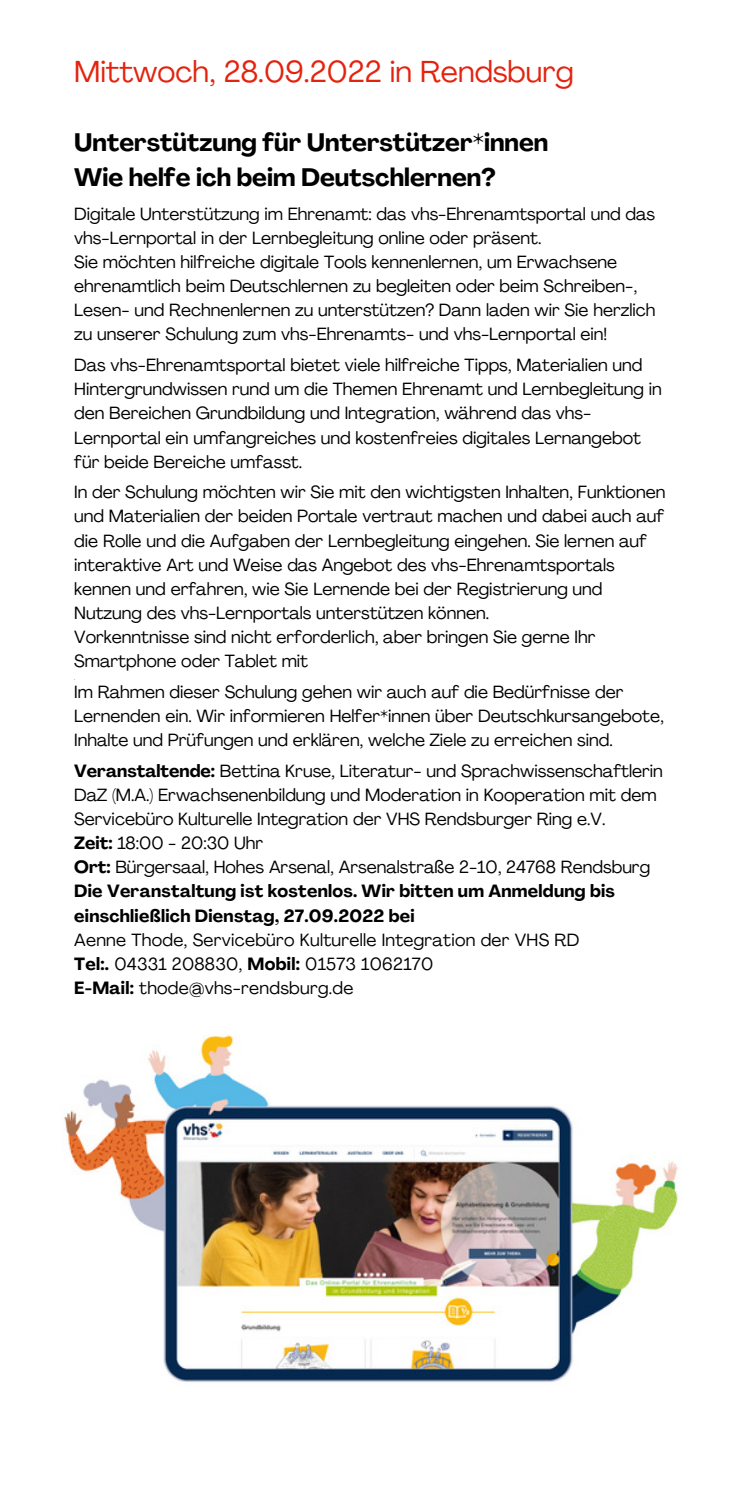
<style>
.page{position:relative;width:743px;height:1489px;background:#fff}
.page>*{position:absolute;margin:0;border:0;box-sizing:border-box;transform-origin:0 0}
.t1{font:30px "Agrandir";color:#e4230e}
.t2{font:700 25px/34.5px "Agrandir";color:#000}
.t3{font:17.5px/24px "Agrandir";color:#000}
.t4{font:5px "Agrandir";color:#000}
.s1{font-weight:700}
</style>
<div class="page">
<img style="left:64px;top:1035px;width:616px;height:347px">
<h1 class="t1" style="left:74px;top:59px;width:501px">Mittwoch, 28.09.2022 in Rendsburg</h1>
<h2 class="t2" style="left:74px;top:128px;width:475px">Unterstützung für Unterstützer*innen<br>Wie helfe ich beim Deutschlernen?</h2>
<p class="t3" style="left:74px;top:203px;width:583px">Digitale Unterstützung im Ehrenamt: das vhs-Ehrenamtsportal und das vhs-Lernportal in der Lernbegleitung online oder präsent.<br>Sie möchten hilfreiche digitale Tools kennenlernen, um Erwachsene ehrenamtlich beim Deutschlernen zu begleiten oder beim Schreiben-, Lesen- und Rechnenlernen zu unterstützen? Dann laden wir Sie herzlich zu unserer Schulung zum vhs-Ehrenamts- und vhs-Lernportal ein!</p>
<p class="t3" style="left:74px;top:355px;width:589px">Das vhs-Ehrenamtsportal bietet viele hilfreiche Tipps, Materialien und Hintergrundwissen rund um die Themen Ehrenamt und Lernbegleitung in den Bereichen Grundbildung und Integration, während das vhs-Lernportal ein umfangreiches und kostenfreies digitales Lernangebot für beide Bereiche umfasst.</p>
<p class="t3" style="left:74px;top:482px;width:592px">In der Schulung möchten wir Sie mit den wichtigsten Inhalten, Funktionen und Materialien der beiden Portale vertraut machen und dabei auch auf die Rolle und die Aufgaben der Lernbegleitung eingehen. Sie lernen auf interaktive Art und Weise das Angebot des vhs-Ehrenamtsportals kennen und erfahren, wie Sie Lernende bei der Registrierung und Nutzung des vhs-Lernportals unterstützen können.<br>Vorkenntnisse sind nicht erforderlich, aber bringen Sie gerne Ihr Smartphone oder Tablet mit</p>
<p class="t4" style="left:74px;top:676px;width:2px">.</p>
<p class="t3" style="left:74px;top:681px;width:591px">Im Rahmen dieser Schulung gehen wir auch auf die Bedürfnisse der<br>Lernenden ein. Wir informieren Helfer*innen über Deutschkursangebote,<br>Inhalte und Prüfungen und erklären, welche Ziele zu erreichen sind.</p>
<p class="t3" style="left:74px;top:760px;width:590px"><span class="s1">Veranstaltende:</span> Bettina Kruse, Literatur- und Sprachwissenschaftlerin DaZ (M.A.) Erwachsenenbildung und Moderation in Kooperation mit dem Servicebüro Kulturelle Integration der VHS Rendsburger Ring e.V.<br><span class="s1">Zeit:</span> 18:00 - 20:30 Uhr<br><span class="s1">Ort:</span> Bürgersaal, Hohes Arsenal, Arsenalstraße 2-10, 24768 Rendsburg <span class="s1">Die Veranstaltung ist kostenlos. Wir bitten um Anmeldung bis einschließlich Dienstag, 27.09.2022 bei</span></p>
<p class="t3" style="left:74px;top:929px;width:507px">Aenne Thode, Servicebüro Kulturelle Integration der VHS RD<br><span class="s1">Tel:.</span> 04331 208830, <span class="s1">Mobil:</span> 01573 1062170<br><span class="s1">E-Mail:</span> thode@vhs-rendsburg.de</p>
</div>
